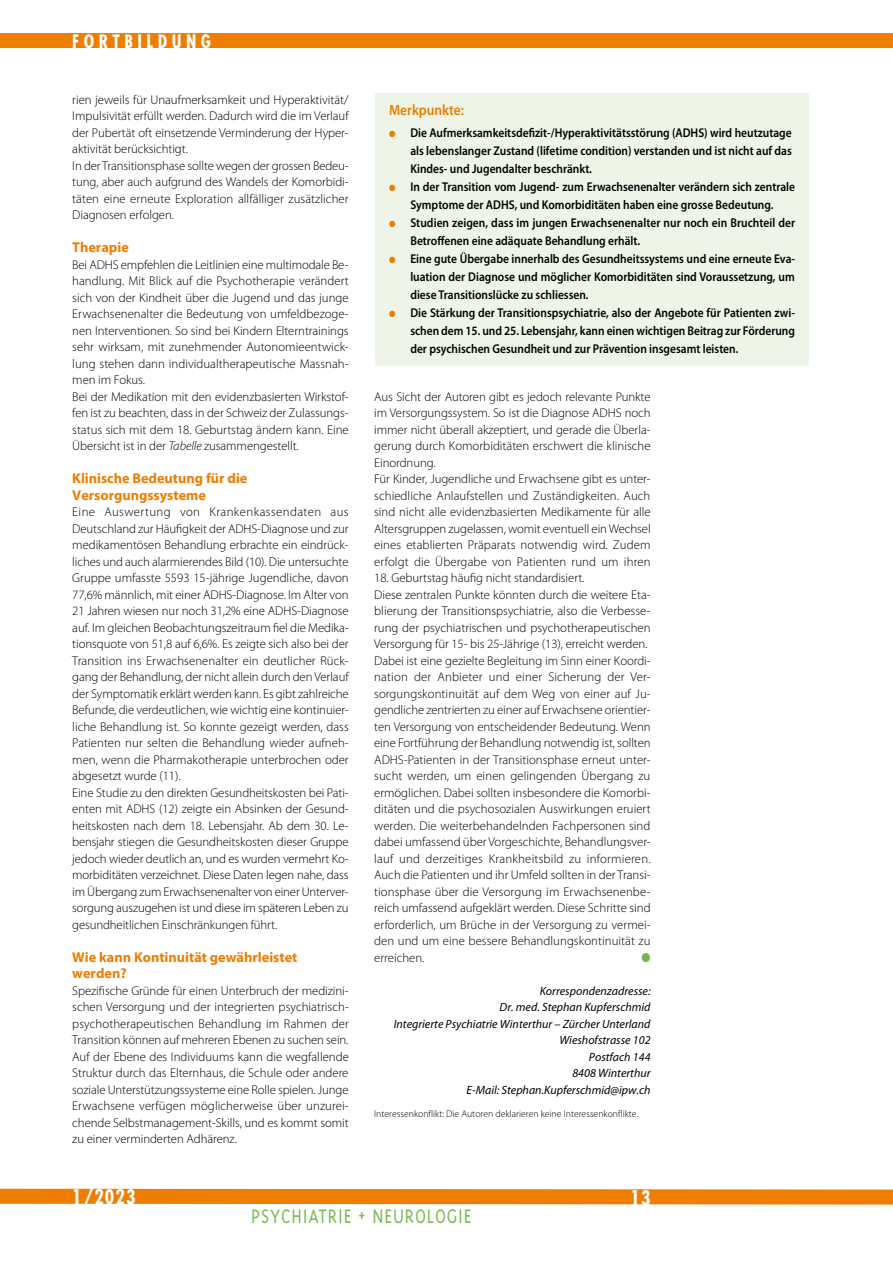
<style>
.page{position:relative;width:893px;height:1263px;background:#fff}
.page>*{position:absolute;margin:0;border:0;box-sizing:border-box;transform-origin:0 0}
.t1{font:300 22.5px "Triplex";letter-spacing:.04em;color:#7ebc56;scale:.88 1}
.t2{font:700 condensed 19.5px "Futura";letter-spacing:.05em;color:#fff}
.t3{font:700 condensed 18px "Futura";letter-spacing:.25em;color:#fff}
.t4{font:600 15px "Myriad Pro";color:#ef7d00;scale:.9 1}
.t5{font:700 14.25px/16.5px "Myriad Pro";color:#ef7d00}
.t6{font:300 12.75px/16.5px "Myriad Pro";letter-spacing:-.005em;color:#000}
.t7{font:600 12.75px/18px "Myriad Pro";color:#000;text-align:justify;scale:.9 1}
.t8{font:12.75px "Zapf Dingbats";color:#75b94e;scale:.9 1}
.t9{font:italic 12px/16.5px "Myriad Pro";color:#000;text-align:right}
.t10{font:300 9.75px "Myriad Pro";color:#000}
.s1{font-style:italic}
.s2{color:#ef7d00}
</style>
<div class="page">
<div style="left:0;top:33px;width:893px;height:15px;background:#ef7d00"></div>
<svg style="left:0;top:1188px;width:893px;height:17px;background:#f08c1d"></svg>
<div style="left:375px;top:94px;width:434px;height:272px;background:#eef5e8"></div>
<h3 class="t3" style="left:72px;top:30px;width:140px">FORTBILDUNG</h3>
<p class="t6" style="left:72px;top:91px;width:278px">rien jeweils für Unaufmerksamkeit und Hyperaktivität/ Impulsivität erfüllt werden. Dadurch wird die im Verlauf der Pubertät oft einsetzende Verminderung der Hyper&shy;aktivität berücksichtigt.<br>In der Transitionsphase sollte wegen der grossen Bedeu&shy;tung, aber auch aufgrund des Wandels der Komorbidi&shy;täten eine erneute Exploration allfälliger zusätzlicher Diagnosen erfolgen.</p>
<p class="t5" style="left:72px;top:239px;width:58px">Therapie</p>
<p class="t6" style="left:72px;top:256px;width:278px">Bei ADHS empfehlen die Leitlinien eine multimodale Be&shy;handlung. Mit Blick auf die Psychotherapie verändert sich von der Kindheit über die Jugend und das junge Erwachsenenalter die Bedeutung von umfeldbezoge&shy;nen Interventionen. So sind bei Kindern Elterntrainings sehr wirksam, mit zunehmender Autonomieentwick&shy;lung stehen dann individualtherapeutische Massnah&shy;men im Fokus.<br>Bei der Medikation mit den evidenzbasierten Wirkstof&shy;fen ist zu beachten, dass in der Schweiz der Zulassungs&shy;status sich mit dem 18. Geburtstag ändern kann. Eine Übersicht ist in der <span class="s1">Tabelle</span> zusammengestellt.</p>
<p class="t5" style="left:72px;top:470px;width:177px">Klinische Bedeutung für die<br>Versorgungssysteme</p>
<p class="t6" style="left:72px;top:504px;width:278px">Eine Auswertung von Krankenkassendaten aus Deutschland zur Häufigkeit der ADHS-Diagnose und zur medikamentösen Behandlung erbrachte ein eindrück&shy;liches und auch alarmierendes Bild (10). Die untersuchte Gruppe umfasste 5593 15-jährige Jugendliche, davon 77,6% männlich, mit einer ADHS-Diagnose. Im Alter von 21 Jahren wiesen nur noch 31,2% eine ADHS-Diagnose auf. Im gleichen Beobachtungszeitraum fiel die Medika&shy;tionsquote von 51,8 auf 6,6%. Es zeigte sich also bei der Transition ins Erwachsenenalter ein deutlicher Rück&shy;gang der Behandlung, der nicht allein durch den Verlauf der Symptomatik erklärt werden kann. Es gibt zahlreiche Befunde, die verdeutlichen, wie wichtig eine kontinuier&shy;liche Behandlung ist. So konnte gezeigt werden, dass Patienten nur selten die Behandlung wieder aufneh&shy;men, wenn die Pharmakotherapie unterbrochen oder abgesetzt wurde (11).<br>Eine Studie zu den direkten Gesundheitskosten bei Pati&shy;enten mit ADHS (12) zeigte ein Absinken der Gesund&shy;heitskosten nach dem 18. Lebensjahr. Ab dem 30. Le&shy;bensjahr stiegen die Gesundheitskosten dieser Gruppe jedoch wieder deutlich an, und es wurden vermehrt Ko&shy;morbiditäten verzeichnet. Diese Daten legen nahe, dass im Übergang zum Erwachsenenalter von einer Unterver&shy;sorgung auszugehen ist und diese im späteren Leben zu gesundheitlichen Einschränkungen führt.</p>
<p class="t5" style="left:72px;top:949px;width:227px">Wie kann Kontinuität gewährleistet werden?</p>
<p class="t6" style="left:72px;top:982px;width:278px;text-align:justify">Spezifische Gründe für einen Unterbruch der medizini&shy;schen Versorgung und der integrierten psychiatrisch&shy;psychotherapeutischen Behandlung im Rahmen der Transition können auf mehreren Ebenen zu suchen sein.<br>Auf der Ebene des Individuums kann die wegfallende Struktur durch das Elternhaus, die Schule oder andere soziale Unterstützungssysteme eine Rolle spielen. Junge Erwachsene verfügen möglicherweise über unzurei&shy;chende Selbstmanagement-Skills, und es kommt somit zu einer verminderten Adhärenz.</p>
<p class="t4" style="left:389px;top:102px;width:85px">Merkpunkte:</p>
<p class="t7" style="left:410px;top:124px;width:425px;text-indent:-21px"><span class="s2">●</span> Die Aufmerksamkeitsdefizit-/Hyperaktivitätsstörung (ADHS) wird heutzutage als lebenslanger Zustand (lifetime condition) verstanden und ist nicht auf das Kindes- und Jugendalter beschränkt.</p>
<p class="t7" style="left:389px;top:178px;width:453px;text-align:center"><span class="s2">●</span> In der Transition vom Jugend- zum Erwachsenenalter verändern sich zentrale<br>Symptome der ADHS, und Komorbiditäten haben eine grosse Bedeutung.</p>
<p class="t7" style="left:410px;top:214px;width:429px;text-indent:-21px"><span class="s2">●</span> Studien zeigen, dass im jungen Erwachsenenalter nur noch ein Bruchteil der<br>Betroffenen eine adäquate Behandlung erhält.</p>
<p class="t7" style="left:410px;top:250px;width:429px;text-indent:-21px"><span class="s2">●</span> Eine gute Übergabe innerhalb des Gesundheitssystems und eine erneute Eva&shy;luation der Diagnose und möglicher Komorbiditäten sind Voraussetzung, um diese Transitionslücke zu schliessen.</p>
<p class="t7" style="left:410px;top:304px;width:429px;text-indent:-21px"><span class="s2">●</span> Die Stärkung der Transitionspsychiatrie, also der Angebote für Patienten zwi&shy;schen dem 15. und 25. Lebensjahr, kann einen wichtigen Beitrag zur Förderung der psychischen Gesundheit und zur Prävention insgesamt leisten.</p>
<p class="t6" style="left:374px;top:388px;width:278px">Aus Sicht der Autoren gibt es jedoch relevante Punkte im Versorgungssystem. So ist die Diagnose ADHS noch immer nicht überall akzeptiert, und gerade die Überla&shy;gerung durch Komorbiditäten erschwert die klinische Einordnung.<br>Für Kinder, Jugendliche und Erwachsene gibt es unter&shy;schiedliche Anlaufstellen und Zuständigkeiten. Auch sind nicht alle evidenzbasierten Medikamente für alle Altersgruppen zugelassen, womit eventuell ein Wechsel eines etablierten Präparats notwendig wird. Zudem erfolgt die Übergabe von Patienten rund um ihren</p>
<p class="t6" style="left:374px;top:570px;width:278px">18. Geburtstag häufig nicht standardisiert.<br>Diese zentralen Punkte könnten durch die weitere Eta&shy;blierung der Transitionspsychiatrie, also die Verbesse&shy;rung der psychiatrischen und psychotherapeutischen Versorgung für 15- bis 25-Jährige (13), erreicht werden.<br>Dabei ist eine gezielte Begleitung im Sinn einer Koordi&shy;nation der Anbieter und einer Sicherung der Ver&shy;sorgungskontinuität auf dem Weg von einer auf Ju&shy;gendliche zentrierten zu einer auf Erwachsene orientier&shy;ten Versorgung von entscheidender Bedeutung. Wenn eine Fortführung der Behandlung notwendig ist, sollten ADHS-Patienten in der Transitionsphase erneut unter&shy;sucht werden, um einen gelingenden Übergang zu ermöglichen. Dabei sollten insbesondere die Komorbi&shy;ditäten und die psychosozialen Auswirkungen eruiert werden. Die weiterbehandelnden Fachpersonen sind dabei umfassend über Vorgeschichte, Behandlungsver&shy;lauf und derzeitiges Krankheitsbild zu informieren.<br>Auch die Patienten und ihr Umfeld sollten in der Transi&shy;tionsphase über die Versorgung im Erwachsenenbe&shy;reich umfassend aufgeklärt werden. Diese Schritte sind erforderlich, um Brüche in der Versorgung zu vermei&shy;den und um eine bessere Behandlungskontinuität zu erreichen.</p>
<p class="t8" style="left:641px;top:951px;width:12px">●</p>
<p class="t9" style="left:394px;top:983px;width:258px">Korrespondenzadresse:<br>Dr. med. Stephan Kupferschmid<br>Integrierte Psychiatrie Winterthur – Zürcher Unterland<br>Wieshofstrasse 102<br>Postfach 144<br>8408 Winterthur<br>E-Mail: Stephan.Kupferschmid@ipw.ch</p>
<p class="t10" style="left:374px;top:1109px;width:266px">Interessenkonflikt: Die Autoren deklarieren keine Interessenkonflikte.</p>
<h2 class="t2" style="left:72px;top:1184px;width:65px">1/2023</h2>
<h2 class="t2" style="left:630px;top:1185px;width:22px">13</h2>
<h1 class="t1" style="left:251px;top:1203px;width:252px">PSYCHIATRIE + NEUROLOGIE</h1>
</div>
